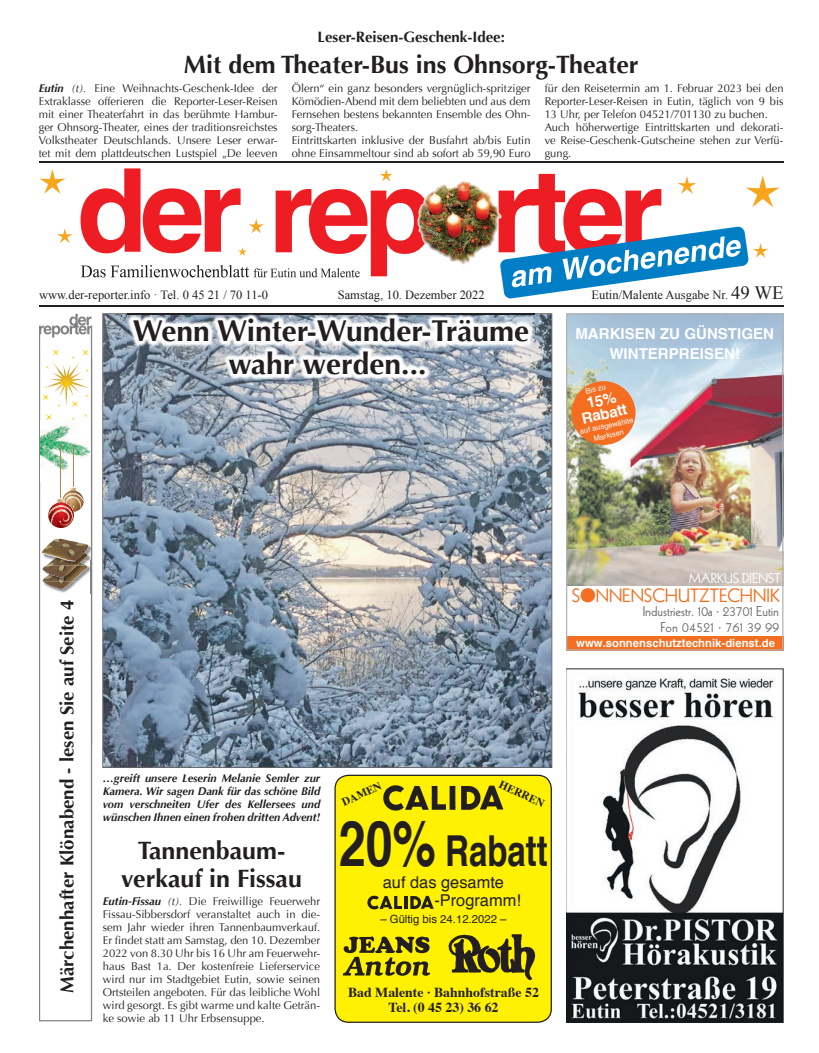
<style>
.page{position:relative;width:819px;height:1053px;background:#fff}
.page>*{position:absolute;margin:0;border:0;box-sizing:border-box;transform-origin:0 0}
.t1{font:700 42.62px "Helvetica";color:#231f20;scale:.77 1}
.t2{font:700 30px/32.5px "Optima";color:#231f20;text-align:center}
.t3{font:700 25px/27.5px "Optima";color:#231f20;text-align:center}
.t4{font:700 18.75px "Optima";color:#231f20}
.t5{font:18.75px "Kabel LT Std";color:#f36e21}
.t6{font:16.25px/18.6px "Helvetica";color:#231f20}
.t7{font:700 15px/20px "Helvetica";color:#fff;text-align:center}
.t8{font:700 15px "Optima";color:#231f20}
.t9{font:13.75px/16.2px "Kabel LT Std";color:#686c68;text-align:right}
.t10{font:700 13.75px/15px "Times";color:#231f20;text-align:center}
.t11{font:13.75px "Kabel LT Std";color:#fff}
.t12{font:12.5px "Times New Roman";color:#231f20}
.t13{font:11.25px/13px "Optima";color:#231f20;text-align:justify}
.t14{font:italic 700 11.25px/13px "Optima";color:#231f20;text-align:justify}
.t15{font:700 11.25px "Helvetica";color:#fff}
.t16{font:11.25px "Helvetica";color:#231f20}
.t17{font:700 11.25px "Times";color:#231f20}
.t18{font:7.5px/10px "Helvetica LT Std";color:#fff;text-align:center}
.s1{font-weight:700;font-style:italic}
.s2{font-style:italic}
.s3{font-size:18.75px}
.s4{font-size:62.75px}
</style>
<div class="page">
<hr style="left:39px;top:305px;width:744px;height:1px;background:#231f20">
<hr style="left:39px;top:161px;width:744px;height:2px;background:#231f20">
<svg style="left:102px;top:313px;width:450px;height:454px;background:#8b98a5"></svg>
<hr style="left:91px;top:327px;width:1px;height:417px;background:#808285">
<hr style="left:39px;top:332px;width:1px;height:412px;background:#808285">
<svg style="left:39px;top:314px;width:53px;height:23px"></svg>
<svg style="left:39px;top:358px;width:53px;height:663px"></svg>
<div style="left:335px;top:775px;width:216px;height:247px;background:#fff101;border-radius:14px"></div>
<div style="left:334px;top:774px;width:218px;height:248px;border:1px solid #231f20;border-radius:14px"></div>
<img style="left:383px;top:785px;width:121px;height:26px">
<svg style="left:367px;top:895px;width:66px;height:14px"></svg>
<img style="left:448px;top:934px;width:88px;height:47px">
<svg style="left:343px;top:936px;width:87px;height:39px"></svg>
<img style="left:566px;top:668px;width:217px;height:354px">
<div style="left:581px;top:589px;width:13px;height:12px;background:#f36e21;border-radius:50%"></div>
<img style="left:568px;top:316px;width:213px;height:269px">
<div style="left:571px;top:381px;width:64px;height:64px;background:#f36e21;border-radius:50%"></div>
<div style="left:566px;top:635px;width:217px;height:15px;background:#f36e21"></div>
<div style="left:566px;top:314px;width:217px;height:336px;border:1px solid #b2b3b7"></div>
<svg style="left:39px;top:169px;width:26px;height:25px"></svg>
<svg style="left:57px;top:228px;width:15px;height:15px"></svg>
<svg style="left:80px;top:168px;width:699px;height:131px"></svg>
<img style="left:127px;top:313px;width:407px;height:67px">
<img style="left:43px;top:581px;width:34px;height:12px">
<img style="left:43px;top:581px;width:28px;height:8px">
<svg style="left:41px;top:349px;width:51px;height:59px"></svg>
<svg style="left:46px;top:414px;width:6px;height:6px"></svg>
<img style="left:43px;top:577px;width:34px;height:4px">
<img style="left:52px;top:565px;width:25px;height:12px">
<svg style="left:43px;top:561px;width:9px;height:18px"></svg>
<svg style="left:77px;top:540px;width:15px;height:53px"></svg>
<img style="left:46px;top:561px;width:41px;height:4px">
<img style="left:42px;top:539px;width:46px;height:22px">
<img style="left:41px;top:420px;width:49px;height:62px">
<hr style="left:73px;top:444px;width:1px;height:42px;background:#b4854b">
<img style="left:76px;top:490px;width:8px;height:22px">
<img style="left:76px;top:493px;width:8px;height:15px">
<hr style="left:61px;top:444px;width:1px;height:53px;background:#b4854b">
<img style="left:48px;top:502px;width:26px;height:26px">
<img style="left:48px;top:505px;width:26px;height:20px">
<svg style="left:57px;top:486px;width:19px;height:27px"></svg>
<svg style="left:52px;top:520px;width:10px;height:5px"></svg>
<p class="t8" style="left:317px;top:28px;width:189px">Leser-Reisen-Geschenk-Idee:</p>
<p class="t3" style="left:184px;top:51px;width:456px">Mit dem Theater-Bus ins Ohnsorg-Theater</p>
<p class="t13" style="left:39px;top:82px;width:240px"><span class="s1">Eutin</span> <span class="s2">(t).</span> Eine Weihnachts-Geschenk-Idee der Extraklasse offerieren die Reporter-Leser-Reisen mit einer Theaterfahrt in das berühmte Hambur&shy;ger Ohnsorg-Theater, eines der traditionsreichstes Volkstheater Deutschlands. Unsere Leser erwar&shy;tet mit dem plattdeutschen Lustspiel „De leeven</p>
<p class="t13" style="left:292px;top:82px;width:240px;text-align:left">Ölern“ ein ganz besonders vergnüglich-spritziger Kömödien-Abend mit dem beliebten und aus dem Fernsehen bestens bekannten Ensemble des Ohn&shy;sorg-Theaters.<br>Eintrittskarten inklusive der Busfahrt ab/bis Eutin ohne Einsammeltour sind ab sofort ab 59,90 Euro</p>
<p class="t13" style="left:544px;top:82px;width:240px;text-align:left">für den Reisetermin am 1. Februar 2023 bei den Reporter-Leser-Reisen in Eutin, täglich von 9 bis 13 Uhr, per Telefon 04521/701130 zu buchen.<br>Auch höherwertige Eintrittskarten und dekorati&shy;ve Reise-Geschenk-Gutscheine stehen zur Verfü&shy;gung.</p>
<p class="t12" style="left:39px;top:287px;width:230px">www.der-reporter.info · Tel. 0 45 21 / 70 11-0</p>
<p class="t12" style="left:338px;top:287px;width:148px">Samstag, 10. Dezember 2022</p>
<p class="t12" style="left:591px;top:287px;width:193px">Eutin/Malente Ausgabe Nr. <span class="s3">49 WE</span></p>
<p class="t2" style="left:133px;top:315px;width:398px">Wenn Winter-Wunder-Träume wahr werden...</p>
<p class="t7" style="left:575px;top:323px;width:200px">MARKISEN ZU GÜNSTIGEN<br>WINTERPREISEN!</p>
<p class="t7" style="left:577px;top:398px;width:48px;line-height:13.8px;rotate:-12deg">15%<br>Rabatt</p>
<p class="t18" style="left:584px;top:386px;width:22px;rotate:-12deg">Bis zu</p>
<p class="t18" style="left:579px;top:426px;width:56px;rotate:-12deg">auf ausgewählte<br>Markisen</p>
<p class="t4" style="left:56px;top:992px;width:394px;rotate:-90deg">Märchenhafter Klönabend - lesen Sie auf Seite 4</p>
<p class="t11" style="left:688px;top:569px;width:94px">MARKUS DIENST</p>
<p class="t9" style="left:642px;top:603px;width:138px">Industriestr. 10a · 23701 Eutin<br>Fon 04521 · 761 39 99</p>
<p class="t5" style="left:571px;top:584px;width:209px">SONNENSCHUTZTECHNIK</p>
<p class="t15" style="left:576px;top:636px;width:200px">www.sonnenschutztechnik-dienst.de</p>
<p class="t14" style="left:103px;top:772px;width:219px">…greift unsere Leserin Melanie Semler zur Kamera. Wir sagen Dank für das schöne Bild vom verschneiten Ufer des Kellersees und wünschen Ihnen einen frohen dritten Advent!</p>
<p class="t3" style="left:121px;top:837px;width:182px">Tannenbaum&shy;verkauf in Fissau</p>
<p class="t13" style="left:103px;top:894px;width:219px"><span class="s1">Eutin-Fissau</span> <span class="s2">(t).</span> Die Freiwillige Feuerwehr Fissau-Sibbersdorf veranstaltet auch in die&shy;sem Jahr wieder ihren Tannenbaumverkauf.<br>Er findet statt am Samstag, den 10. Dezember 2022 von 8.30 Uhr bis 16 Uhr am Feuerwehr&shy;haus Bast 1a. Der kostenfreie Lieferservice wird nur im Stadtgebiet Eutin, sowie seinen Ortsteilen angeboten. Für das leibliche Wohl wird gesorgt. Es gibt warme und kalte Geträn&shy;ke sowie ab 11 Uhr Erbsensuppe.</p>
<p class="t17" style="left:504px;top:773px;width:50px;rotate:25deg">HERREN</p>
<p class="t17" style="left:338px;top:792px;width:43px;rotate:-25deg">DAMEN</p>
<p class="t1" style="left:339px;top:816px;width:273px"><span class="s4">20%</span> Rabatt</p>
<p class="t6" style="left:434px;top:873px;width:88px;text-indent:-51px">auf das gesamte -Programm!</p>
<p class="t16" style="left:380px;top:909px;width:128px">– Gültig bis 24.12.2022 –</p>
<p class="t10" style="left:348px;top:982px;width:192px">Bad Malente · Bahnhofstraße 52<br>Tel. (0 45 23) 36 62</p>
</div>
